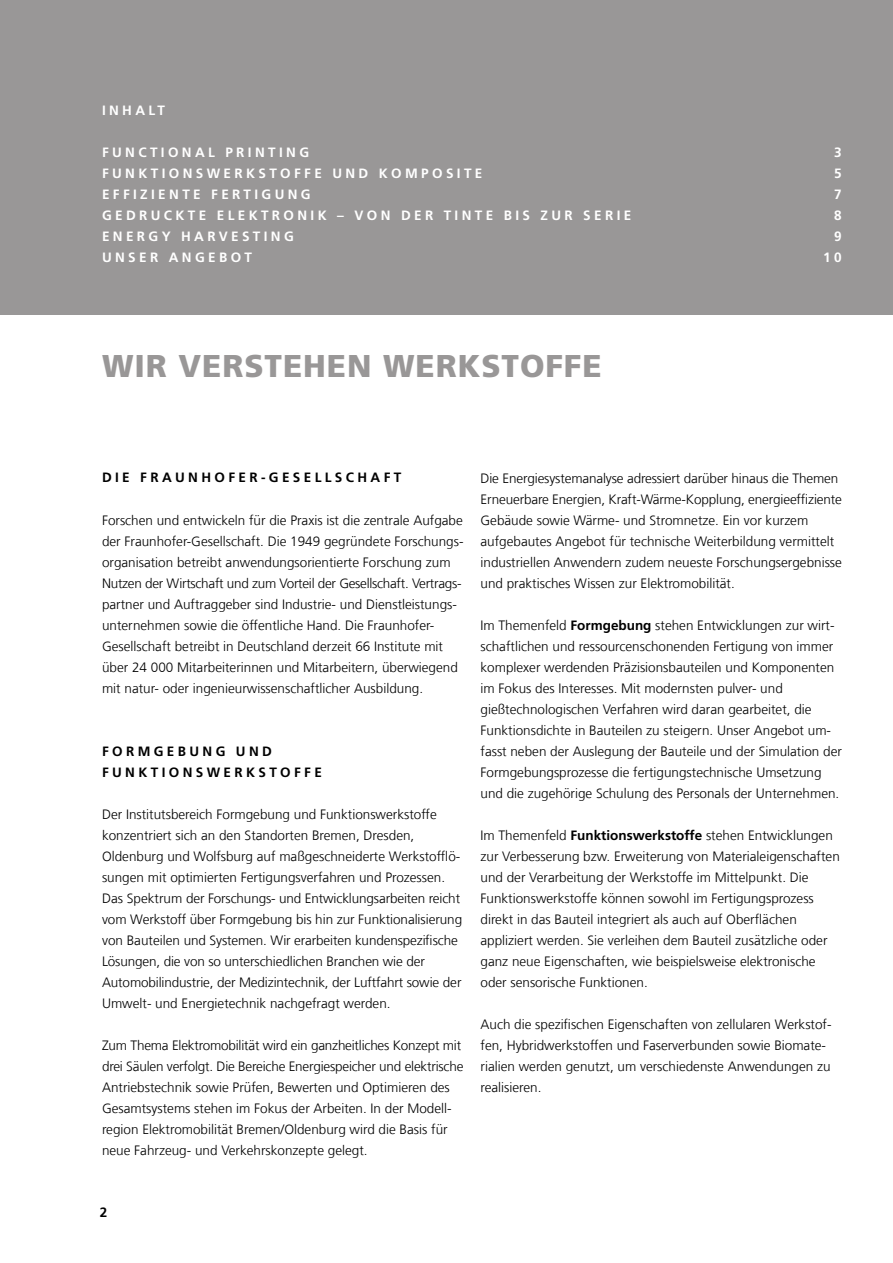
<style>
.page{position:relative;width:893px;height:1263px;background:#fff}
.page>*{position:absolute;margin:0;border:0;box-sizing:border-box;transform-origin:0 0}
.t1{font:900 31.5px "Frutiger LT Com";letter-spacing:.03em;color:#999797}
.t2{font:300 13.5px/21px "Frutiger LT Com";color:#000}
.t3{font:700 13.5px "Frutiger LT Com";letter-spacing:.25em;color:#fff}
.t4{font:700 13.5px/21px "Frutiger LT Com";letter-spacing:.25em;color:#000}
.s1{font-weight:700}
</style>
<div class="page">
<div style="left:0;top:0;width:893px;height:315px;background:#999797"></div>
<p class="t3" style="left:102px;top:102px;width:56px">I NHALT</p>
<p class="t3" style="left:102px;top:144px;width:12px">FUNCT</p>
<p class="t3" style="left:161px;top:144px;width:150px">IONAL PRINT ING</p>
<p class="t3" style="left:834px;top:144px;width:9px">3</p>
<p class="t3" style="left:102px;top:165px;width:12px">FUN</p>
<p class="t3" style="left:138px;top:165px;width:34px">KTION</p>
<p class="t3" style="left:196px;top:165px;width:24px">SWER</p>
<p class="t3" style="left:246px;top:165px;width:46px">KSTOFFEUND</p>
<p class="t3" style="left:379px;top:165px;width:26px">KOM</p>
<p class="t3" style="left:421px;top:165px;width:60px">POSI TE</p>
<p class="t3" style="left:834px;top:165px;width:9px">5</p>
<p class="t3" style="left:102px;top:186px;width:20px">EFFI</p>
<p class="t3" style="left:140px;top:186px;width:21px">ZIEN</p>
<p class="t3" style="left:182px;top:186px;width:83px">TE FER TIGUNG</p>
<p class="t3" style="left:834px;top:186px;width:9px">7</p>
<p class="t3" style="left:102px;top:207px;width:13px">GEDRU</p>
<p class="t3" style="left:164px;top:207px;width:44px">CKTEE</p>
<p class="t3" style="left:228px;top:207px;width:56px">LE KTRONI</p>
<p class="t3" style="left:318px;top:207px;width:61px">K–VONDER</p>
<p class="t3" style="left:444px;top:207px;width:51px">TIN TEBI</p>
<p class="t3" style="left:523px;top:207px;width:38px">S ZUR</p>
<p class="t3" style="left:583px;top:207px;width:20px">SERIE</p>
<p class="t3" style="left:834px;top:207px;width:9px">8</p>
<p class="t3" style="left:102px;top:228px;width:12px">ENERG</p>
<p class="t3" style="left:162px;top:228px;width:24px">YHAR</p>
<p class="t3" style="left:219px;top:228px;width:55px">VE STING</p>
<p class="t3" style="left:834px;top:228px;width:9px">9</p>
<p class="t3" style="left:102px;top:249px;width:50px">UN SERANGEBO</p>
<p class="t3" style="left:245px;top:249px;width:9px">T</p>
<p class="t3" style="left:823px;top:249px;width:20px">10</p>
<h1 class="t1" style="left:102px;top:347px;width:501px">WIR VERSTEHEN WERKSTOFFE</h1>
<p class="t4" style="left:102px;top:467px;width:224px">D IEF RAUNHOFER-G ES ELLSC</p>
<p class="t4" style="left:357px;top:467px;width:43px">HAFT</p>
<p class="t2" style="left:102px;top:510px;width:363px">Forschen und entwickeln für die Praxis ist die zentrale Aufgabe der Fraunhofer-Gesellschaft. Die 1949 gegründete Forschungs&shy;organisation betreibt anwendungsorientierte Forschung zum Nutzen der Wirtschaft und zum Vorteil der Gesellschaft. Vertrags&shy;partner und Auftraggeber sind Industrie- und Dienstleistungs&shy;unternehmen sowie die öffentliche Hand. Die Fraunhofer-Gesellschaft betreibt in Deutschland derzeit 66 Institute mit über 24 000 Mitarbeiterinnen und Mitarbeitern, überwiegend mit natur- oder ingenieurwissenschaftlicher Ausbildung.</p>
<p class="t4" style="left:102px;top:741px;width:171px">F ORMGEBUNG UND<br>F UNKT IONSWER</p>
<p class="t4" style="left:246px;top:762px;width:46px">KSTOFFE</p>
<p class="t2" style="left:102px;top:804px;width:362px">Der Institutsbereich Formgebung und Funktionswerkstoffe konzentriert sich an den Standorten Bremen, Dresden, Oldenburg und Wolfsburg auf maßgeschneiderte Werkstofflö&shy;sungen mit optimierten Fertigungsverfahren und Prozessen.<br>Das Spektrum der Forschungs- und Entwicklungsarbeiten reicht vom Werkstoff über Formgebung bis hin zur Funktionalisierung von Bauteilen und Systemen. Wir erarbeiten kundenspezifische Lösungen, die von so unterschiedlichen Branchen wie der Automobilindustrie, der Medizintechnik, der Luftfahrt sowie der Umwelt- und Energietechnik nachgefragt werden.</p>
<p class="t2" style="left:102px;top:1035px;width:363px">Zum Thema Elektromobilität wird ein ganzheitliches Konzept mit drei Säulen verfolgt. Die Bereiche Energiespeicher und elektrische Antriebstechnik sowie Prüfen, Bewerten und Optimieren des Gesamtsystems stehen im Fokus der Arbeiten. In der Modell&shy;region Elektromobilität Bremen/Oldenburg wird die Basis für neue Fahrzeug- und Verkehrskonzepte gelegt.</p>
<p class="t2" style="left:480px;top:468px;width:363px">Die Energiesystemanalyse adressiert darüber hinaus die Themen Erneuerbare Energien, Kraft-Wärme-Kopplung, energieeffiziente Gebäude sowie Wärme- und Stromnetze. Ein vor kurzem aufgebautes Angebot für technische Weiterbildung vermittelt industriellen Anwendern zudem neueste Forschungsergebnisse und praktisches Wissen zur Elektromobilität.</p>
<p class="t2" style="left:480px;top:615px;width:363px">Im Themenfeld <span class="s1">FORMGEBUNG</span> stehen Entwicklungen zur wirt&shy;schaftlichen und ressourcenschonenden Fertigung von immer komplexer werdenden Präzisionsbauteilen und Komponenten im Fokus des Interesses. Mit modernsten pulver- und gießtechnologischen Verfahren wird daran gearbeitet, die Funktionsdichte in Bauteilen zu steigern. Unser Angebot um&shy;fasst neben der Auslegung der Bauteile und der Simulation der Formgebungsprozesse die fertigungstechnische Umsetzung und die zugehörige Schulung des Personals der Unternehmen.</p>
<p class="t2" style="left:480px;top:825px;width:361px">Im Themenfeld <span class="s1">FUNKTIONSWERKSTOFFE</span> stehen Entwicklungen zur Verbesserung bzw. Erweiterung von Materialeigenschaften und der Verarbeitung der Werkstoffe im Mittelpunkt. Die Funktionswerkstoffe können sowohl im Fertigungsprozess direkt in das Bauteil integriert als auch auf Oberflächen appliziert werden. Sie verleihen dem Bauteil zusätzliche oder ganz neue Eigenschaften, wie beispielsweise elektronische oder sensorische Funktionen.</p>
<p class="t2" style="left:480px;top:1014px;width:353px">Auch die spezifischen Eigenschaften von zellularen Werkstof&shy;fen, Hybridwerkstoffen und Faserverbunden sowie Biomate&shy;rialien werden genutzt, um verschiedenste Anwendungen zu realisieren.</p>
<p class="t4" style="left:100px;top:1202px;width:9px">2</p>
</div>
